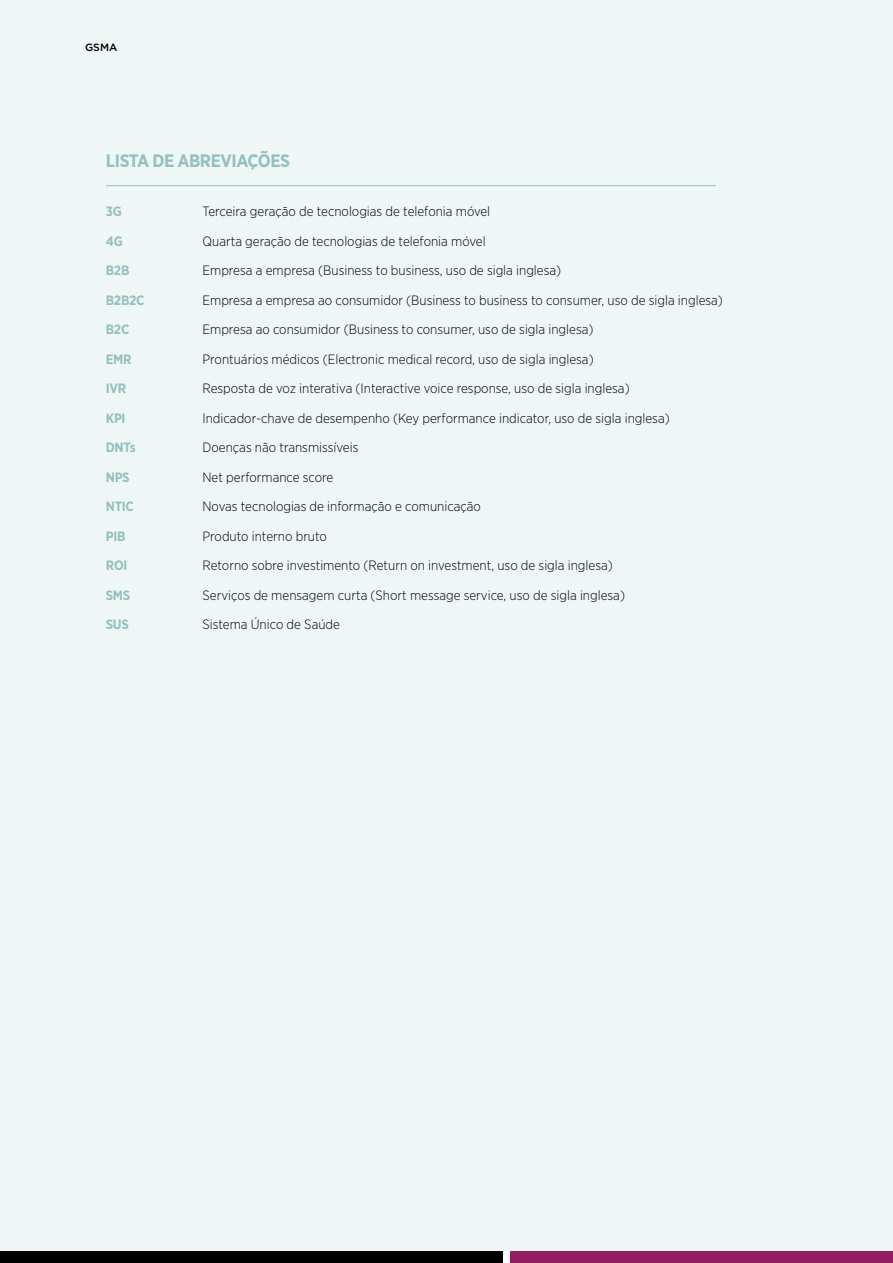
<style>
.page{position:relative;width:893px;height:1263px;background:#fff}
.page>*{position:absolute;margin:0;border:0;box-sizing:border-box;transform-origin:0 0}
.t1{font:700 18px "Gotham Narrow";letter-spacing:-.025em;color:#94c0be}
.t2{font:300 13.5px/29.5px "Gotham Narrow";color:#000}
.t3{font:700 13.5px/29.5px "Gotham Narrow";letter-spacing:-.025em;color:#94c0be}
.t4{font:500 10.5px "Gotham";color:#000}
</style>
<div class="page">
<div style="left:0;top:1250px;width:503px;height:13px;background:#000"></div>
<div style="left:510px;top:1250px;width:383px;height:13px;background:#931d60"></div>
<div style="left:0;top:0;width:893px;height:1250px;background:#eff6f6"></div>
<hr style="left:106px;top:185px;width:609px;height:1px;background:#94c0be">
<p class="t4" style="left:85px;top:40px;width:34px">GSMA</p>
<h1 class="t1" style="left:106px;top:149px;width:186px">LISTA DE ABREVIAÇÕES</h1>
<p class="t3" style="left:106px;top:197px;width:40px">3G<br>4G<br>B2B<br>B2B2C<br>B2C<br>EMR<br>IVR<br>KPI<br>DNTs<br>NPS<br>NTIC<br>PIB<br>ROI<br>SMS<br>SUS</p>
<p class="t2" style="left:202px;top:196px;width:522px">Terceira geração de tecnologias de telefonia móvel<br>Quarta geração de tecnologias de telefonia móvel<br>Empresa a empresa (Business to business, uso de sigla inglesa)<br>Empresa a empresa ao consumidor (Business to business to consumer, uso de sigla inglesa)<br>Empresa ao consumidor (Business to consumer, uso de sigla inglesa)<br>Prontuários médicos (Electronic medical record, uso de sigla inglesa)<br>Resposta de voz interativa (Interactive voice response, uso de sigla inglesa)<br>Indicador-chave de desempenho (Key performance indicator, uso de sigla inglesa)<br>Doenças não transmissíveis<br>Net performance score<br>Novas tecnologias de informação e comunicação<br>Produto interno bruto<br>Retorno sobre investimento (Return on investment, uso de sigla inglesa)<br>Serviços de mensagem curta (Short message service, uso de sigla inglesa)<br>Sistema Único de Saúde</p>
</div>
